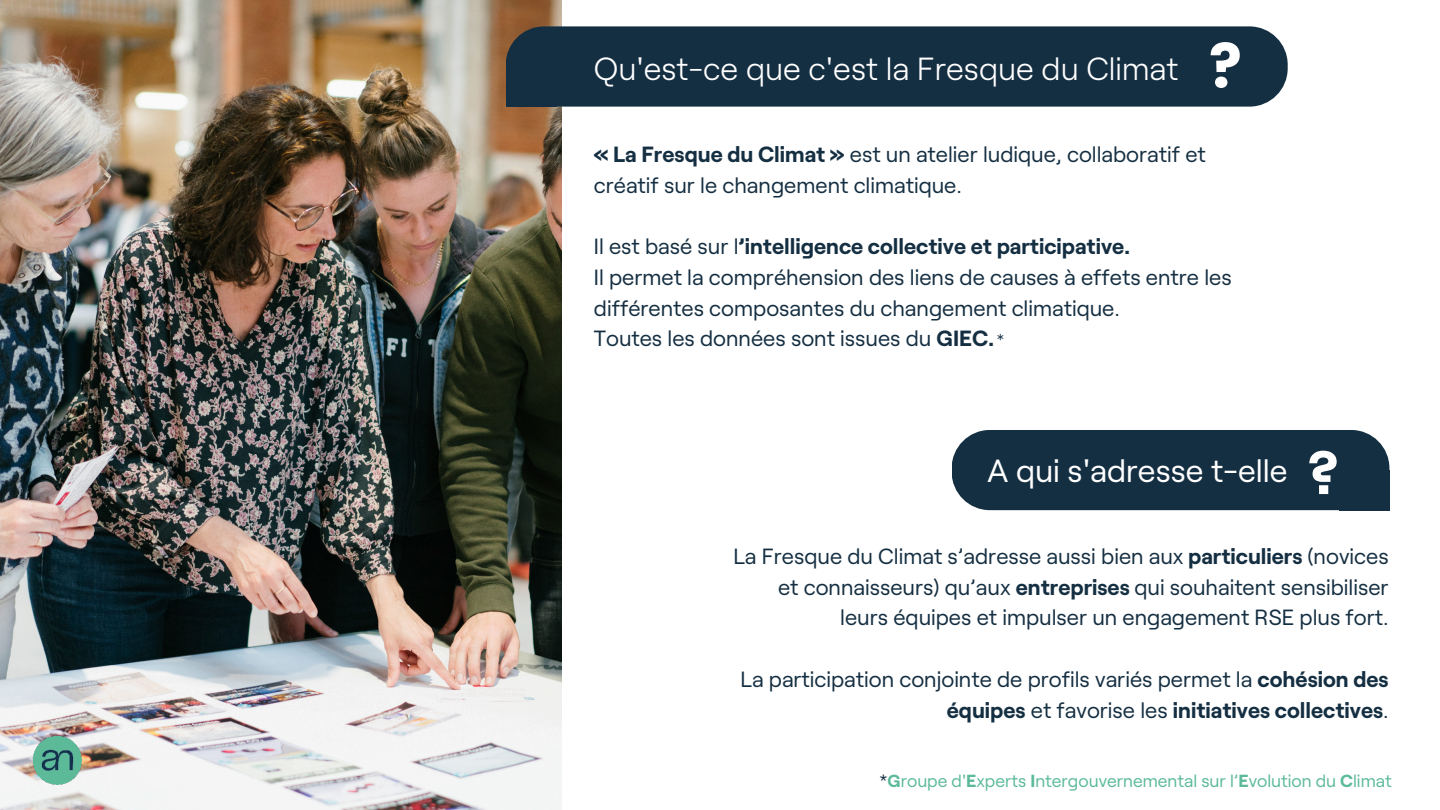
<style>
.page{position:relative;width:1440px;height:810px;background:#fff}
.page>*{position:absolute;margin:0;border:0;box-sizing:border-box;transform-origin:0 0}
.t1{font:300 32px "Roobert";color:#fff}
.t2{font:32px "Roobert";color:#fff}
.t3{font:22px/30.8px "Roobert";color:#152f42}
.t4{font:17.5px "Roobert";color:#5cba99}
.t5{font:17.5px "Montserrat";color:#152f42}
.s1{font-family:"Poppins";font-weight:700;font-size:61.3px}
.s2{font-weight:700}
.s3{font-weight:700;font-size:61.3px}
.s4{color:#152f42}
</style>
<div class="page">
<img style="left:0;top:0;width:562px;height:810px">
<div style="left:506px;top:26px;width:782px;height:81px;background:#152f42;border-radius:38px"></div>
<div style="left:506px;top:67px;width:50px;height:40px;background:#152f42"></div>
<div style="left:952px;top:430px;width:437px;height:80px;background:#152f42;border-radius:38px"></div>
<div style="left:1339px;top:470px;width:50px;height:40px;background:#152f42"></div>
<img style="left:33px;top:736px;width:48px;height:48px">
<h1 class="t1" style="left:594px;top:45px;width:650px">Qu'est-ce que c'est la Fresque du Climat <span class="s1">?</span></h1>
<p class="t3" style="left:594px;top:137px;width:613px"><span class="s2">« La Fresque du Climat »</span> est un atelier ludique, collaboratif et créatif sur le changement climatique.</p>
<p class="t3" style="left:594px;top:229px;width:639px">Il est basé sur l<span class="s2">’intelligence collective et participative.<br></span>Il permet la compréhension des liens de causes à effets entre les différentes composantes du changement climatique.<br>Toutes les données sont issues du <span class="s2">GIEC.</span></p>
<p class="t5" style="left:997px;top:329px;width:8px">*</p>
<h1 class="t2" style="left:988px;top:447px;width:353px">A qui s'adresse t-elle <span class="s3">?</span></h1>
<p class="t3" style="left:733px;top:539px;width:657px;text-align:right">La Fresque du Climat s’adresse aussi bien aux <span class="s2">particuliers</span> (novices et connaisseurs) qu’aux <span class="s2">entreprises</span> qui souhaitent sensibiliser leurs équipes et impulser un engagement RSE plus fort.</p>
<p class="t3" style="left:741px;top:662px;width:650px;text-align:right">La participation conjointe de profils variés permet la <span class="s2">cohésion des équipes</span> et favorise les <span class="s2">initiatives collectives</span>.</p>
<p class="t4" style="left:880px;top:767px;width:514px"><span class="s4">*</span><span class="s2">G</span>roupe d'<span class="s2">E</span>xperts <span class="s2">I</span>ntergouvernemental sur l’<span class="s2">E</span>volution du <span class="s2">C</span>limat</p>
</div>
